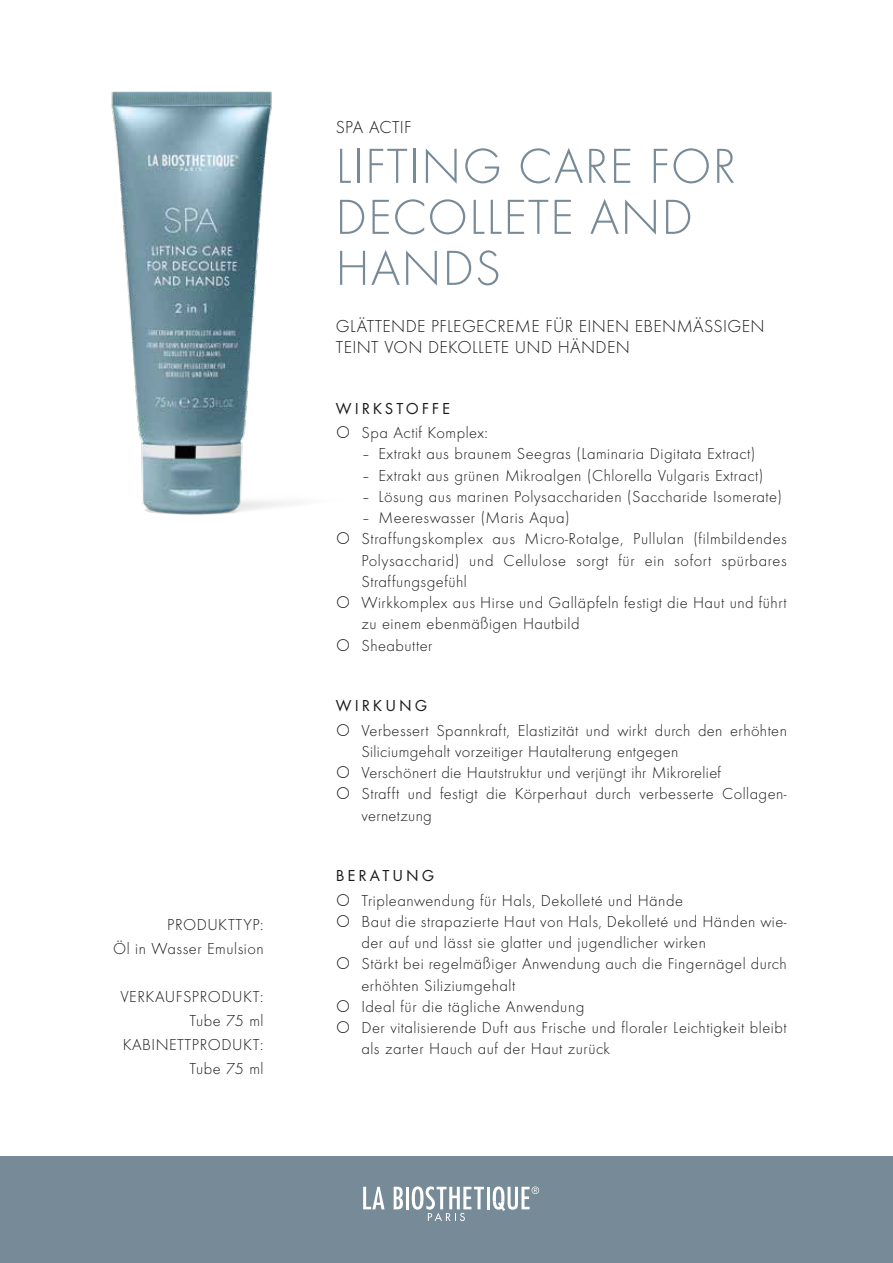
<style>
.page{position:relative;width:893px;height:1263px;background:#fff}
.page>*{position:absolute;margin:0;border:0;box-sizing:border-box;transform-origin:0 0}
.t1{font:300 51px/51px "Futura TOT";letter-spacing:.02em;color:#778a97}
.t2{font:300 18px/21.3px "Futura TOT";letter-spacing:.02em;color:#1a1a18}
.t3{font:300 16.5px/21.3px "Futura TOT";letter-spacing:.03em;color:#1a1a18}
.t4{font:16.5px "Futura TOT Boo";letter-spacing:.18em;color:#1a1a18}
</style>
<div class="page">
<img style="left:111px;top:91px;width:183px;height:424px">
<div style="left:0;top:1157px;width:893px;height:106px;background:#778a97"></div>
<svg style="left:363px;top:1187px;width:22px;height:22px"></svg>
<svg style="left:394px;top:1187px;width:9px;height:22px"></svg>
<hr style="left:406px;top:1187px;width:3px;height:22px;background:#fff">
<hr style="left:487px;top:1187px;width:3px;height:22px;background:#fff">
<svg style="left:412px;top:1186px;width:72px;height:35px"></svg>
<svg style="left:493px;top:1186px;width:46px;height:25px"></svg>
<p class="t3" style="left:113px;top:912px;width:152px;line-height:24px;text-align:right">PRODUKTTYP:<br>Öl in Wasser Emulsion</p>
<p class="t3" style="left:120px;top:984px;width:145px;line-height:24px;text-align:right">VERKAUFSPRODUKT:<br>Tube 75 ml<br>KABINETTPRODUKT:<br>Tube 75 ml</p>
<p class="t2" style="left:336px;top:116px;width:77px">SPA ACTIF</p>
<h1 class="t1" style="left:335px;top:141px;width:402px">LIFTING CARE FOR<br>DECOLLETE AND<br>HANDS</h1>
<p class="t2" style="left:336px;top:315px;width:430px">GLÄTTENDE PFLEGECREME FÜR EINEN EBENMÄSSIGEN<br>TEINT VON DEKOLLETE UND HÄNDEN</p>
<p class="t4" style="left:336px;top:398px;width:116px">WIRKSTOFFE</p>
<p class="t3" style="left:361px;top:422px;width:128px">Spa Actif Komplex:</p>
<p class="t3" style="left:361px;top:443px;width:395px">– Extrakt aus braunem Seegras (Laminaria Digitata Extract)</p>
<p class="t3" style="left:361px;top:464px;width:403px">– Extrakt aus grünen Mikroalgen (Chlorella Vulgaris Extract)</p>
<p class="t3" style="left:361px;top:486px;width:422px">– Lösung aus marinen Polysacchariden (Saccharide Isomerate)</p>
<p class="t3" style="left:361px;top:507px;width:427px">– Meereswasser (Maris Aqua)<br>Straffungskomplex aus Micro-Rotalge, Pullulan (filmbildendes Polysaccharid) und Cellulose sorgt für ein sofort spürbares Straffungsgefühl<br>Wirkkomplex aus Hirse und Galläpfeln festigt die Haut und führt zu einem ebenmäßigen Hautbild<br>Sheabutter</p>
<p class="t4" style="left:336px;top:696px;width:93px">WIRKUNG</p>
<p class="t3" style="left:361px;top:720px;width:427px">Verbessert Spannkraft, Elastizität und wirkt durch den erhöhten Siliciumgehalt vorzeitiger Hautalterung entgegen<br>Verschönert die Hautstruktur und verjüngt ihr Mikrorelief<br>Strafft und festigt die Körperhaut durch verbesserte Collagen&shy;vernetzung</p>
<p class="t4" style="left:336px;top:866px;width:100px">BERATUNG</p>
<p class="t3" style="left:361px;top:890px;width:427px">Tripleanwendung für Hals, Dekolleté und Hände<br>Baut die strapazierte Haut von Hals, Dekolleté und Händen wie&shy;der auf und lässt sie glatter und jugendlicher wirken<br>Stärkt bei regelmäßiger Anwendung auch die Fingernägel durch erhöhten Siliziumgehalt<br>Ideal für die tägliche Anwendung<br>Der vitalisierende Duft aus Frische und floraler Leichtigkeit bleibt als zarter Hauch auf der Haut zurück</p>
</div>
